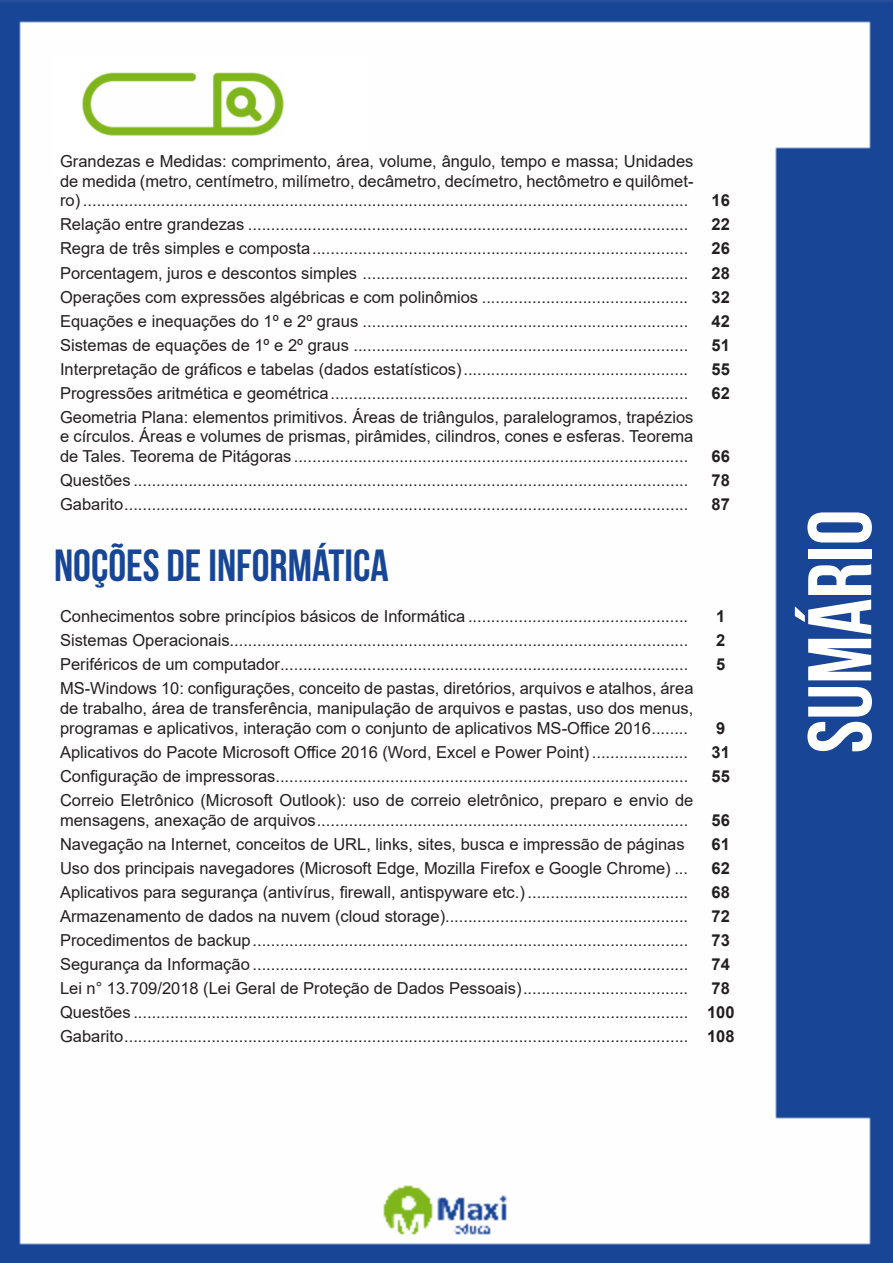
<style>
.page{position:relative;width:893px;height:1263px;background:#fff}
.page>*{position:absolute;margin:0;border:0;box-sizing:border-box;transform-origin:0 0}
.t1{font:700 90px "Bebas Neue";color:#fff}
.t2{font:700 45px "Bebas Neue";color:#184696}
.ALTERNATIVAS{font:16.5px/19.8px "Arial";color:#231f20;text-align:justify}
.INDICE{font:700 16.5px "Arial";color:#231f20}
.ALTERNATIVAS-2{font:700 16.5px "Arial";color:#231f20}
</style>
<div class="page">
<img style="left:0;top:0;width:893px;height:1263px">
<div style="left:53px;top:55px;width:317px;height:121px;background:#fff"></div>
<img style="left:82px;top:72px;width:201px;height:64px">
<p class="ALTERNATIVAS" style="left:60px;top:151px;width:635px">Grandezas e Medidas: comprimento, área, volume, ângulo, tempo e massa; Unidades de medida (metro, centímetro, milímetro, decâmetro, decímetro, hectômetro e quilômet&shy;ro) ....................................................................................................................................</p>
<p class="ALTERNATIVAS-2" style="left:712px;top:189px;width:20px">16</p>
<p class="ALTERNATIVAS" style="left:60px;top:215px;width:630px">Relação entre grandezas ................................................................................................</p>
<p class="ALTERNATIVAS-2" style="left:712px;top:213px;width:20px">22</p>
<p class="ALTERNATIVAS" style="left:60px;top:239px;width:630px">Regra de três simples e composta..................................................................................</p>
<p class="ALTERNATIVAS-2" style="left:712px;top:237px;width:20px">26</p>
<p class="ALTERNATIVAS" style="left:60px;top:263px;width:630px">Porcentagem, juros e descontos simples .......................................................................</p>
<p class="ALTERNATIVAS-2" style="left:712px;top:261px;width:20px">28</p>
<p class="ALTERNATIVAS" style="left:60px;top:287px;width:630px">Operações com expressões algébricas e com polinômios .............................................</p>
<p class="ALTERNATIVAS-2" style="left:712px;top:285px;width:20px">32</p>
<p class="ALTERNATIVAS" style="left:60px;top:311px;width:630px">Equações e inequações do 1º e 2º graus .......................................................................</p>
<p class="ALTERNATIVAS-2" style="left:712px;top:309px;width:20px">42</p>
<p class="ALTERNATIVAS" style="left:60px;top:335px;width:630px">Sistemas de equações de 1º e 2º graus .........................................................................</p>
<p class="ALTERNATIVAS-2" style="left:712px;top:333px;width:20px">51</p>
<p class="ALTERNATIVAS" style="left:60px;top:359px;width:630px">Interpretação de gráficos e tabelas (dados estatísticos).................................................</p>
<p class="ALTERNATIVAS-2" style="left:712px;top:357px;width:20px">55</p>
<p class="ALTERNATIVAS" style="left:60px;top:383px;width:630px">Progressões aritmética e geométrica..............................................................................</p>
<p class="ALTERNATIVAS-2" style="left:712px;top:381px;width:20px">62</p>
<p class="ALTERNATIVAS" style="left:60px;top:407px;width:635px">Geometria Plana: elementos primitivos. Áreas de triângulos, paralelogramos, trapézios e círculos. Áreas e volumes de prismas, pirâmides, cilindros, cones e esferas. Teorema de Tales. Teorema de Pitágoras ......................................................................................</p>
<p class="ALTERNATIVAS-2" style="left:712px;top:445px;width:20px">66</p>
<p class="ALTERNATIVAS" style="left:60px;top:470px;width:630px">Questões .........................................................................................................................</p>
<p class="ALTERNATIVAS-2" style="left:712px;top:469px;width:20px">78</p>
<p class="ALTERNATIVAS" style="left:60px;top:494px;width:630px">Gabarito...........................................................................................................................</p>
<p class="ALTERNATIVAS-2" style="left:712px;top:493px;width:20px">87</p>
<p class="t2" style="left:54px;top:541px;width:336px">NOÇÕES DE INFORMÁTICA</p>
<p class="ALTERNATIVAS" style="left:60px;top:606px;width:630px">Conhecimentos sobre princípios básicos de Informática ................................................</p>
<p class="INDICE" style="left:716px;top:605px;width:11px">1</p>
<p class="ALTERNATIVAS" style="left:60px;top:630px;width:630px">Sistemas Operacionais....................................................................................................</p>
<p class="INDICE" style="left:716px;top:629px;width:11px">2</p>
<p class="ALTERNATIVAS" style="left:60px;top:654px;width:630px">Periféricos de um computador.........................................................................................</p>
<p class="INDICE" style="left:716px;top:653px;width:11px">5</p>
<p class="ALTERNATIVAS" style="left:60px;top:678px;width:635px">MS-Windows 10: configurações, conceito de pastas, diretórios, arquivos e atalhos, área de trabalho, área de transferência, manipulação de arquivos e pastas, uso dos menus, programas e aplicativos, interação com o conjunto de aplicativos MS-Office 2016........</p>
<p class="INDICE" style="left:716px;top:716px;width:11px">9</p>
<p class="ALTERNATIVAS" style="left:60px;top:742px;width:630px">Aplicativos do Pacote Microsoft Office 2016 (Word, Excel e Power Point).....................</p>
<p class="INDICE" style="left:712px;top:740px;width:20px">31</p>
<p class="ALTERNATIVAS" style="left:60px;top:766px;width:630px">Configuração de impressoras..........................................................................................</p>
<p class="INDICE" style="left:712px;top:764px;width:20px">55</p>
<p class="ALTERNATIVAS" style="left:60px;top:790px;width:635px">Correio Eletrônico (Microsoft Outlook): uso de correio eletrônico, preparo e envio de mensagens, anexação de arquivos.................................................................................</p>
<p class="INDICE" style="left:712px;top:808px;width:20px">56</p>
<p class="ALTERNATIVAS" style="left:60px;top:834px;width:626px">Navegação na Internet, conceitos de URL, links, sites, busca e impressão de páginas</p>
<p class="INDICE" style="left:712px;top:832px;width:20px">61</p>
<p class="ALTERNATIVAS" style="left:60px;top:858px;width:630px">Uso dos principais navegadores (Microsoft Edge, Mozilla Firefox e Google Chrome) ...</p>
<p class="INDICE" style="left:712px;top:856px;width:20px">62</p>
<p class="ALTERNATIVAS" style="left:60px;top:882px;width:630px">Aplicativos para segurança (antivírus, firewall, antispyware etc.) ...................................</p>
<p class="INDICE" style="left:712px;top:880px;width:20px">68</p>
<p class="ALTERNATIVAS" style="left:60px;top:906px;width:630px">Armazenamento de dados na nuvem (cloud storage).....................................................</p>
<p class="INDICE" style="left:712px;top:904px;width:20px">72</p>
<p class="ALTERNATIVAS" style="left:60px;top:930px;width:630px">Procedimentos de backup...............................................................................................</p>
<p class="INDICE" style="left:712px;top:928px;width:20px">73</p>
<p class="ALTERNATIVAS" style="left:60px;top:954px;width:630px">Segurança da Informação ...............................................................................................</p>
<p class="INDICE" style="left:712px;top:952px;width:20px">74</p>
<p class="ALTERNATIVAS" style="left:60px;top:978px;width:630px">Lei n° 13.709/2018 (Lei Geral de Proteção de Dados Pessoais)....................................</p>
<p class="INDICE" style="left:712px;top:976px;width:20px">78</p>
<p class="ALTERNATIVAS" style="left:60px;top:1002px;width:630px">Questões .........................................................................................................................</p>
<p class="INDICE" style="left:707px;top:1000px;width:29px">100</p>
<p class="ALTERNATIVAS" style="left:60px;top:1026px;width:630px">Gabarito...........................................................................................................................</p>
<p class="INDICE" style="left:707px;top:1024px;width:29px">108</p>
<h1 class="t1" style="left:791px;top:753px;width:245px;rotate:-90deg">SUMÁRIO</h1>
</div>
